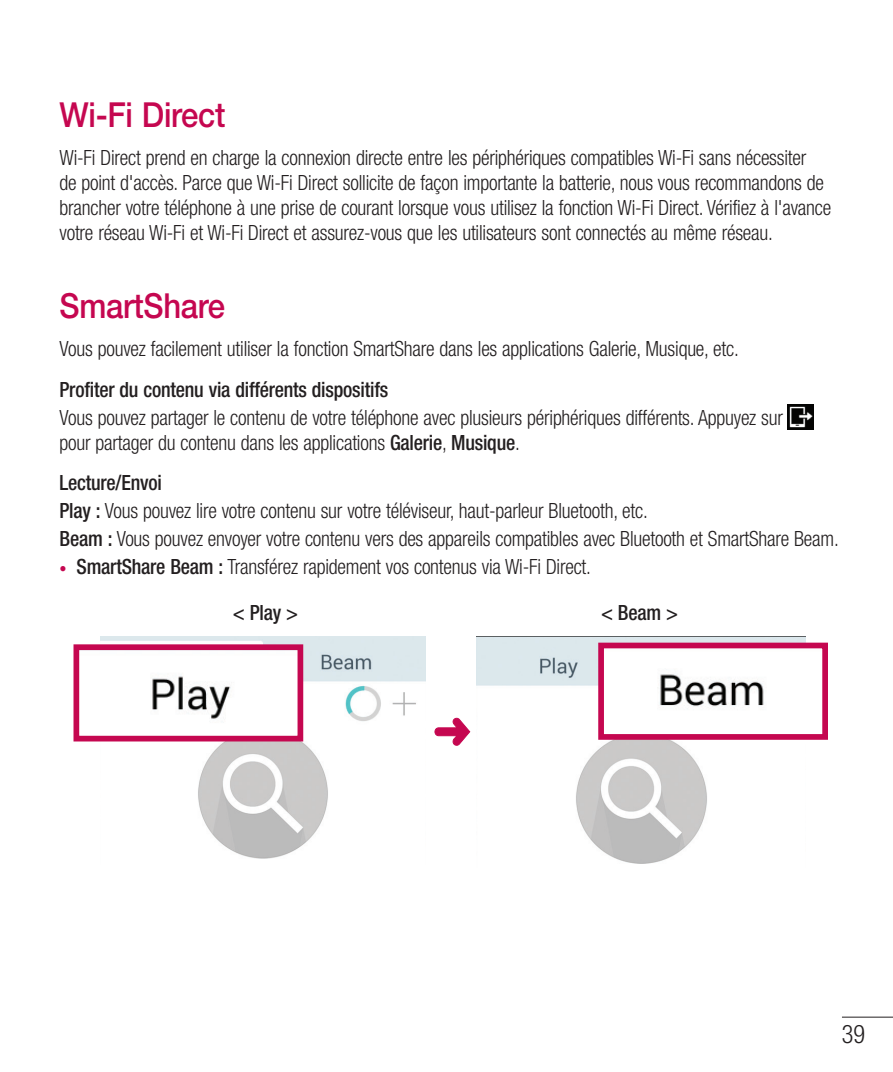
<style>
.page{position:relative;width:893px;height:1072px;background:#fff}
.page>*{position:absolute;margin:0;border:0;box-sizing:border-box;transform-origin:0 0}
.M_head_02{font:500 34.5px "Helvetica Neue LT Pro";letter-spacing:-.01em;color:#c50750;scale:.9 1}
.t1{font:300 condensed 25.5px "Helvetica Neue LT Pro";color:#231f20;scale:.95 1}
.main{font:300 condensed 21px/25.2px "Helvetica Neue LT Pro";letter-spacing:-.01em;color:#231f20;scale:.95 1}
.main-2{font:500 condensed 21px "Helvetica Neue LT Pro";letter-spacing:-.01em;color:#231f20;scale:.95 1}
.main_DOT_main{font:300 condensed 21px "Helvetica Neue LT Pro";letter-spacing:-.01em;color:#231f20;scale:.95 1}
.s1{font-weight:500}
.s2{font-weight:400;font-size:15px;color:#c50750}
</style>
<div class="page">
<hr style="left:842px;top:1016px;width:51px;height:1px;background:#231f20">
<img style="left:788px;top:404px;width:25px;height:25px">
<svg style="left:434px;top:717px;width:37px;height:29px"></svg>
<img style="left:100px;top:636px;width:326px;height:223px">
<img style="left:100px;top:651px;width:196px;height:83px">
<div style="left:74px;top:644px;width:229px;height:97px;border:6px solid #c50750"></div>
<img style="left:477px;top:636px;width:329px;height:228px">
<img style="left:605px;top:649px;width:201px;height:83px">
<div style="left:598px;top:642px;width:230px;height:97px;border:6px solid #c50750"></div>
<p class="M_head_02" style="left:60px;top:94px;width:186px">Wi-Fi Direct</p>
<p class="main" style="left:60px;top:144px;width:814px">Wi-Fi Direct prend en charge la connexion directe entre les périphériques compatibles Wi-Fi sans nécessiter<br>de point d'accès. Parce que Wi-Fi Direct sollicite de façon importante la batterie, nous vous recommandons de brancher votre téléphone à une prise de courant lorsque vous utilisez la fonction Wi-Fi Direct. Vérifiez à l'avance votre réseau Wi-Fi et Wi-Fi Direct et assurez-vous que les utilisateurs sont connectés au même réseau.</p>
<p class="M_head_02" style="left:60px;top:285px;width:186px">SmartShare</p>
<p class="main" style="left:60px;top:336px;width:716px">Vous pouvez facilement utiliser la fonction SmartShare dans les applications Galerie, Musique, etc.</p>
<p class="main-2" style="left:60px;top:377px;width:347px">Profiter du contenu via différents dispositifs</p>
<p class="main" style="left:60px;top:404px;width:763px">Vous pouvez partager le contenu de votre téléphone avec plusieurs périphériques différents. Appuyez sur pour partager du contenu dans les applications <span class="s1">Galerie</span>, <span class="s1">Musique</span>.</p>
<p class="main-2" style="left:60px;top:470px;width:109px">Lecture/Envoi</p>
<p class="main" style="left:60px;top:498px;width:621px"><span class="s1">Play :</span> Vous pouvez lire votre contenu sur votre téléviseur, haut-parleur Bluetooth, etc.</p>
<p class="main" style="left:60px;top:525px;width:822px"><span class="s1">Beam :</span> Vous pouvez envoyer votre contenu vers des appareils compatibles avec Bluetooth et SmartShare Beam.</p>
<p class="main_DOT_main" style="left:60px;top:554px;width:561px"><span class="s2">•</span> <span class="s1">SmartShare Beam :</span> Transférez rapidement vos contenus via Wi-Fi Direct.</p>
<p class="main-2" style="left:233px;top:600px;width:70px">&lt; Play &gt;</p>
<p class="main-2" style="left:601px;top:600px;width:83px">&lt; Beam &gt;</p>
<p class="t1" style="left:842px;top:1019px;width:26px">39</p>
</div>
